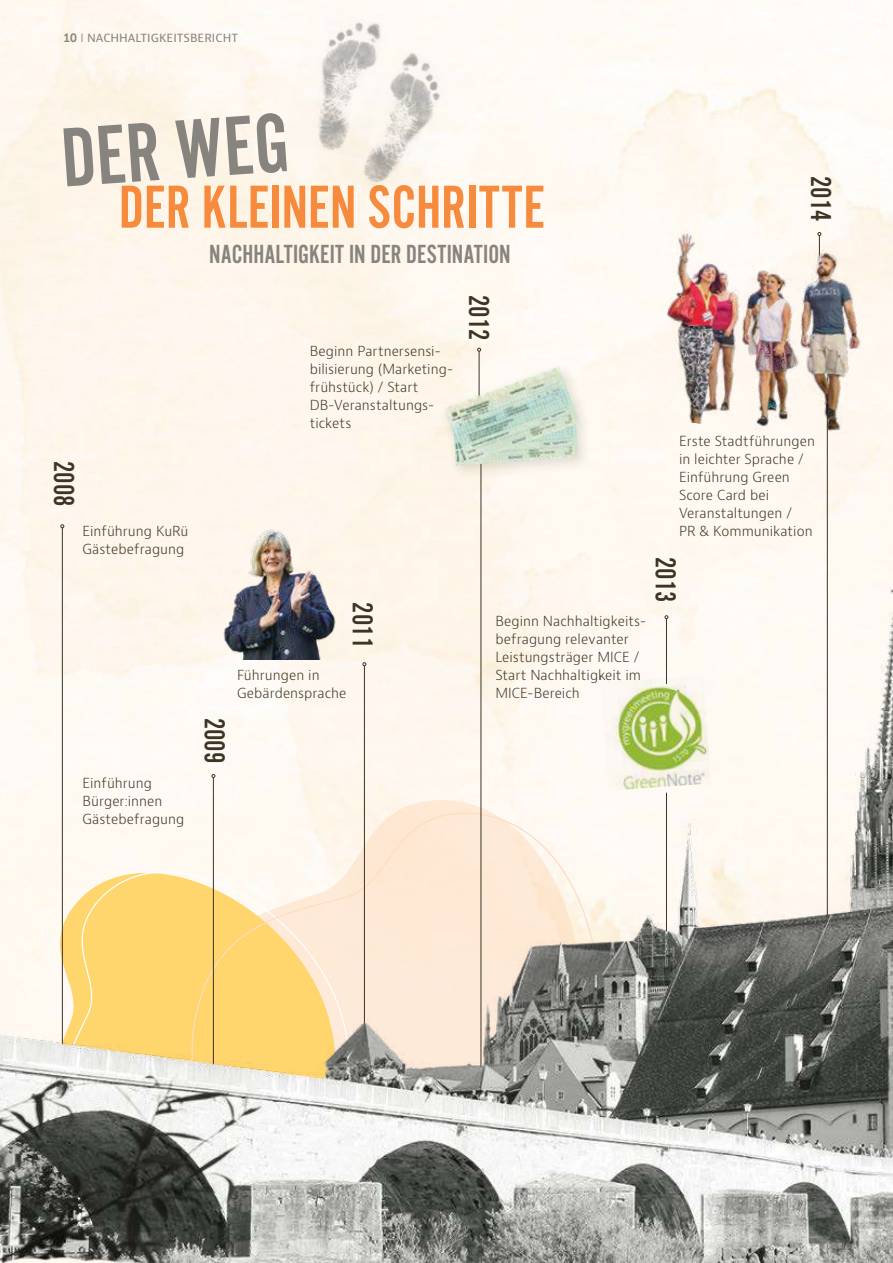
<style>
.page{position:relative;width:893px;height:1263px;background:#fff}
.page>*{position:absolute;margin:0;border:0;box-sizing:border-box;transform-origin:0 0}
.t1{font:87px "Alternate Got No 2 D";color:#87847f}
.t2{font:63px "Alternate Got No 2 D";color:#f68b3d}
.t3{font:30px "Alternate Got No 2 D";color:#3b3526}
.t4{font:27.3px "Alternate Got No 2 D";color:#87847f}
.t5{font:300 13.5px/18px "Bernino Sans";letter-spacing:.005em;color:#3b3526}
.t6{font:12px "Bernino Sans";color:#87847f}
.s1{font-family:"Museo Slab 700"}
.s2{font-family:"Museo Sans 300"}
</style>
<div class="page">
<hr style="left:827px;top:374px;width:1px;height:600px;background:#3b3526">
<hr style="left:479px;top:351px;width:1px;height:85px;background:#3b3526">
<svg style="left:477px;top:348px;width:4px;height:4px"></svg>
<hr style="left:481px;top:428px;width:1px;height:713px;background:#3b3526">
<hr style="left:62px;top:528px;width:1px;height:549px;background:#3b3526">
<svg style="left:60px;top:524px;width:4px;height:4px"></svg>
<img style="left:219px;top:524px;width:122px;height:12px">
<div style="left:438px;top:360px;width:154px;height:119px;background:#3b3526;opacity:.15"></div>
<img style="left:444px;top:366px;width:135px;height:99px">
<img style="left:0;top:536px;width:893px;height:727px">
<img style="left:340px;top:38px;width:139px;height:153px">
<img style="left:284px;top:2px;width:107px;height:157px">
<img style="left:601px;top:675px;width:110px;height:116px">
<img style="left:610px;top:197px;width:283px;height:252px">
<p class="t6" style="left:64px;top:29px;width:176px"><span class="s1">10</span> <span class="s2">I</span> NACHHALTIGKEITSBERICHT</p>
<h1 class="t1" style="left:58px;top:112px;width:229px;rotate:-4deg">DER WEG</h1>
<h2 class="t2" style="left:119px;top:174px;width:428px">DER KLEINEN SCHRITTE</h2>
<h3 class="t4" style="left:209px;top:239px;width:303px">NACHHALTIGKEIT IN DER DESTINATION</h3>
<h3 class="t3" style="left:837px;top:176px;width:47px;rotate:90deg">2014</h3>
<h3 class="t3" style="left:80px;top:461px;width:47px;rotate:90deg">2008</h3>
<p class="t5" style="left:83px;top:522px;width:107px">Einführung KuRü<br>Gästebefragung</p>
<p class="t5" style="left:83px;top:774px;width:103px">Einführung<br>Bürger:innen<br>Gästebefragung</p>
<p class="t5" style="left:310px;top:342px;width:145px">Beginn Partnersensi&shy;bilisierung (Marketing&shy;frühstück) / Start<br>DB-Veranstaltungs&shy;tickets</p>
<h3 class="t3" style="left:230px;top:717px;width:47px;rotate:90deg">2009</h3>
<h3 class="t3" style="left:379px;top:602px;width:47px;rotate:90deg">2011</h3>
<p class="t5" style="left:237px;top:666px;width:111px">Führungen in<br>Gebärdensprache</p>
<h3 class="t3" style="left:495px;top:295px;width:47px;rotate:90deg">2012</h3>
<p class="t5" style="left:495px;top:612px;width:152px">Beginn Nachhaltigkeits&shy;befragung relevanter<br>Leistungsträger MICE /<br>Start Nachhaltigkeit im<br>MICE-Bereich</p>
<p class="t5" style="left:679px;top:432px;width:137px">Erste Stadtführungen in leichter Sprache /<br>Einführung Green<br>Score Card bei<br>Veranstaltungen /<br>PR &amp; Kommunikation</p>
<h3 class="t3" style="left:682px;top:557px;width:47px;rotate:90deg">2013</h3>
</div>
